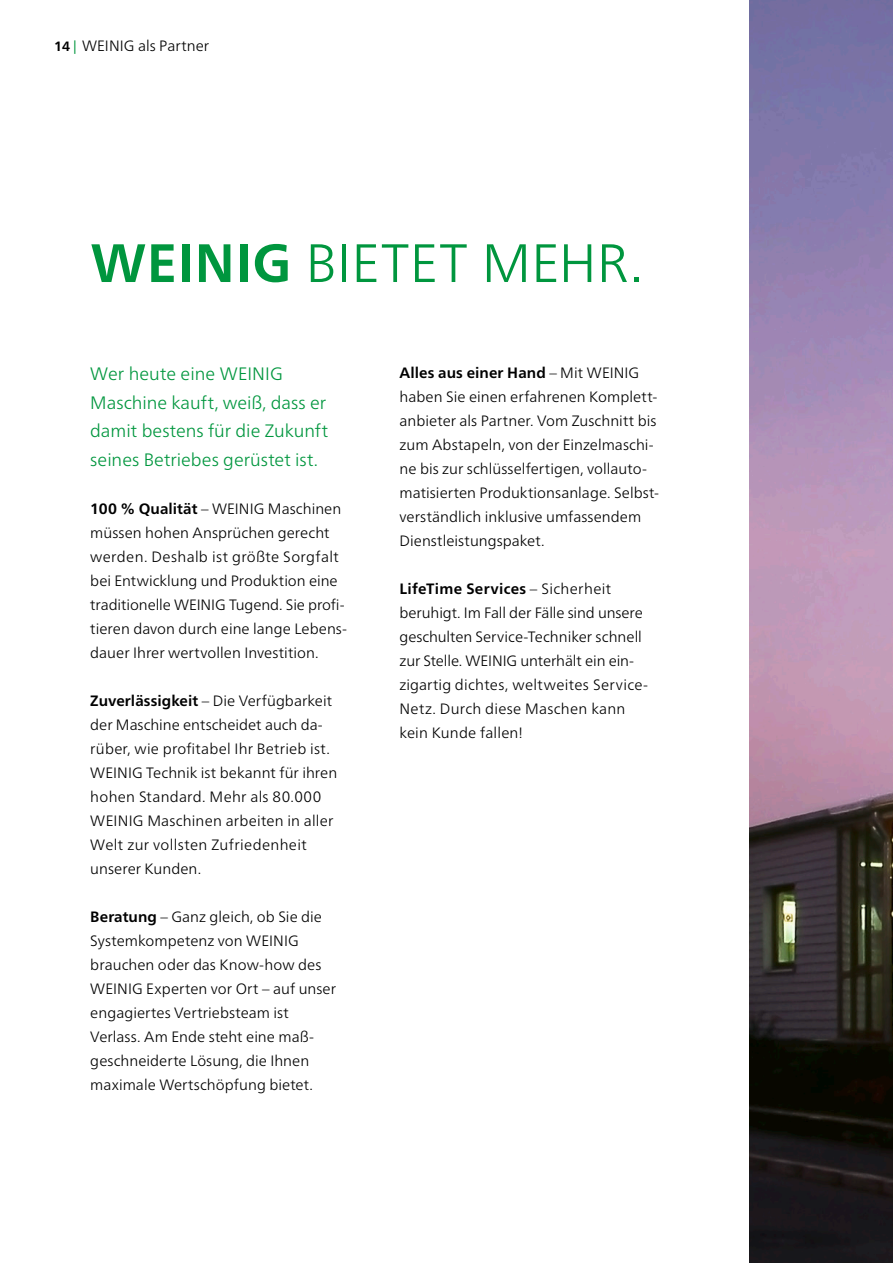
<style>
.page{position:relative;width:893px;height:1263px;background:#fff}
.page>*{position:absolute;margin:0;border:0;box-sizing:border-box;transform-origin:0 0}
.t1{font:300 54px "Frutiger Neue LT Pro";letter-spacing:.005em;color:#00963e}
.t2{font:300 18px/28.5px "Frutiger Neue LT Pro";color:#00963e}
.t3{font:300 15px/24px "Frutiger Neue LT Pro";letter-spacing:.005em;color:#000}
.s1{font-weight:700;font-size:13.5px}
.s2{font-weight:400;font-size:13.5px;color:#00963e}
.s3{font-weight:700}
</style>
<div class="page">
<img style="left:749px;top:0;width:144px;height:1263px">
<p class="t3" style="left:54px;top:34px;width:157px"><span class="s1">14</span> <span class="s2">|</span> WEINIG als Partner</p>
<h1 class="t1" style="left:90px;top:230px;width:554px"><span class="s3">WEINIG</span> BIETET MEHR.</h1>
<p class="t2" style="left:90px;top:359px;width:239px">Wer heute eine WEINIG<br>Maschine kauft, weiß, dass er damit bestens für die Zukunft seines Betriebes gerüstet ist.</p>
<p class="t3" style="left:90px;top:496px;width:258px"><span class="s3">100 % Qualität</span> – WEINIG Maschinen müssen hohen Ansprüchen gerecht werden. Deshalb ist größte Sorgfalt bei Entwicklung und Produktion eine traditionelle WEINIG Tugend. Sie profi&shy;tieren davon durch eine lange Lebens&shy;dauer Ihrer wertvollen Investition.</p>
<p class="t3" style="left:90px;top:688px;width:248px"><span class="s3">Zuverlässigkeit</span> – Die Verfügbarkeit der Maschine entscheidet auch da&shy;rüber, wie profitabel Ihr Betrieb ist.<br>WEINIG Technik ist bekannt für ihren hohen Standard. Mehr als 80.000<br>WEINIG Maschinen arbeiten in aller Welt zur vollsten Zufriedenheit unserer Kunden.</p>
<p class="t3" style="left:90px;top:904px;width:247px"><span class="s3">Beratung</span> – Ganz gleich, ob Sie die<br>Systemkompetenz von WEINIG brauchen oder das Know-how des<br>WEINIG Experten vor Ort – auf unser engagiertes Vertriebsteam ist<br>Verlass. Am Ende steht eine maß&shy;geschneiderte Lösung, die Ihnen maximale Wertschöpfung bietet.</p>
<p class="t3" style="left:399px;top:360px;width:261px"><span class="s3">Alles aus einer Hand</span> – Mit WEINIG haben Sie einen erfahrenen Komplett&shy;anbieter als Partner. Vom Zuschnitt bis zum Abstapeln, von der Einzelmaschi&shy;ne bis zur schlüsselfertigen, vollauto&shy;matisierten Produktionsanlage. Selbst&shy;verständlich inklusive umfassendem Dienstleistungspaket.</p>
<p class="t3" style="left:399px;top:576px;width:250px"><span class="s3">LifeTime Services</span> – Sicherheit beruhigt. Im Fall der Fälle sind unsere geschulten Service-Techniker schnell zur Stelle. WEINIG unterhält ein ein&shy;zigartig dichtes, weltweites Service-Netz. Durch diese Maschen kann kein Kunde fallen!</p>
</div>
